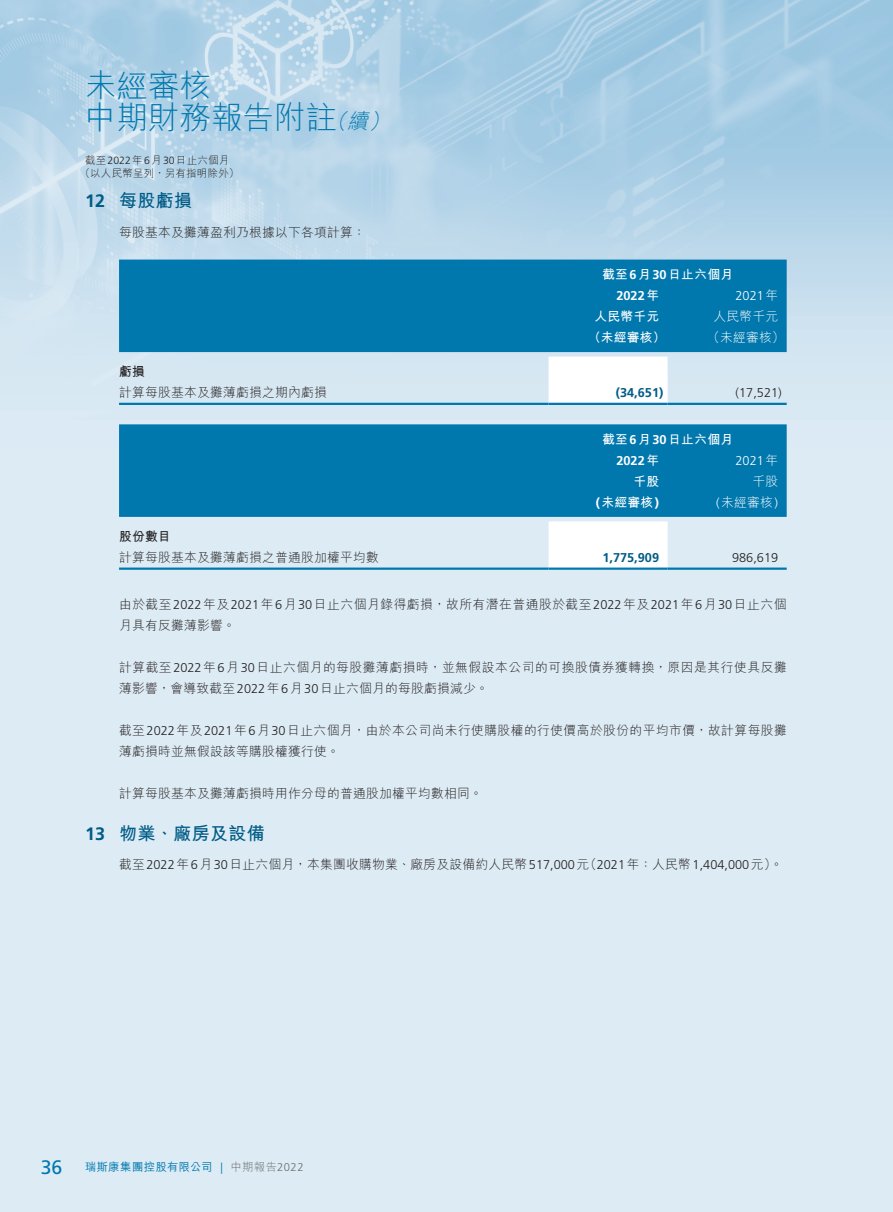
<style>
.page{position:relative;width:893px;height:1212px;background:#fff}
.page>*{position:absolute;margin:0;border:0;box-sizing:border-box;transform-origin:0 0}
.t1{font:300 31.5px/31.5px "M Hei HK";color:#0078ae}
._01_H1{font:700 18px "M Hei HK";letter-spacing:.02em;color:#005c87}
._00_txt{font:300 12.75px/21px "M Hei HK";letter-spacing:.02em;color:#231f20}
._00_txt-2{font:300 12.75px/21px "M Hei HK";letter-spacing:.045em;color:#231f20}
._00_txt-3{font:300 12.75px/21px "M Hei HK";letter-spacing:.04em;color:#231f20}
._50_Table_txt{font:700 12.75px "M Hei HK";letter-spacing:.02em;color:#fff}
._50_Table_txt-2{font:300 12.75px "M Hei HK";letter-spacing:.02em;color:#231f20}
._50_Table_txt-3{font:300 12.75px "M Hei HK";letter-spacing:.02em;color:#fff}
._50_Table_txt-4{font:700 12.75px "Frutiger LT Std";color:#005c87}
._50_Table_txt-5{font:300 12.75px "Frutiger LT Std";color:#231f20}
._50_Table_txt-6{font:700 12.75px "Frutiger LT Std";color:#fff}
._50_Table_txt-7{font:300 12.75px "Frutiger LT Std";color:#fff}
._50_Table_txt-8{font:700 12.75px "M Hei HK";letter-spacing:.02em;color:#231f20}
.t2{font:500 11.25px "M Hei HK";letter-spacing:.04em;color:#0078ae}
.t3{font:300 10.5px/13.5px "M Hei HK";letter-spacing:.02em;color:#231f20;text-align:center}
.s1{font-style:italic;font-size:21px}
.s2{font-family:"Frutiger LT Std"}
.s3{font-family:"M Hei HK"}
.s4{font-family:"Frutiger LT Std";font-weight:400;font-size:19.5px}
.s5{font-family:"Frutiger LT Std";font-weight:300}
.s6{font-weight:300;color:#6c6d70}
.s7{font-family:"Frutiger LT Std";font-weight:300;color:#6c6d70}
</style>
<div class="page">
<img style="left:0;top:0;width:893px;height:1212px">
<div style="left:119px;top:260px;width:668px;height:92px;background:#0078ae"></div>
<svg style="left:548px;top:357px;width:120px;height:46px"></svg>
<hr style="left:119px;top:403px;width:429px;height:2px;background:#0078ae">
<hr style="left:548px;top:403px;width:120px;height:2px;background:#0078ae">
<hr style="left:668px;top:403px;width:119px;height:2px;background:#0078ae">
<div style="left:119px;top:424px;width:668px;height:93px;background:#0078ae"></div>
<svg style="left:548px;top:521px;width:120px;height:46px"></svg>
<hr style="left:119px;top:567px;width:429px;height:3px;background:#0078ae">
<hr style="left:548px;top:567px;width:120px;height:3px;background:#0078ae">
<hr style="left:668px;top:567px;width:119px;height:3px;background:#0078ae">
<h1 class="t1" style="left:85px;top:70px;width:311px">未經審核<br>中期財務報告附註<span class="s1">（續）</span></h1>
<p class="t3" style="left:80px;top:153px;width:161px">截至<span class="s2">2022</span>年<span class="s2">6</span>月<span class="s2">30</span>日止六個月<br>（以人民幣呈列，另有指明除外）</p>
<p class="_01_H1" style="left:85px;top:188px;width:109px"><span class="s2">12</span> 每股虧損</p>
<p class="_00_txt" style="left:119px;top:222px;width:248px">每股基本及攤薄盈利乃根據以下各項計算：</p>
<p class="_50_Table_txt" style="left:602px;top:265px;width:132px">截至<span class="s2">6</span>月<span class="s2">30</span>日止六個月</p>
<p class="_50_Table_txt-6" style="left:616px;top:288px;width:44px">2022<span class="s3">年</span></p>
<p class="_50_Table_txt-7" style="left:735px;top:288px;width:44px">2021<span class="s3">年</span></p>
<p class="_50_Table_txt" style="left:594px;top:307px;width:66px">人民幣千元</p>
<p class="_50_Table_txt-3" style="left:713px;top:310px;width:66px">人民幣千元</p>
<p class="_50_Table_txt" style="left:588px;top:328px;width:79px">（未經審核）</p>
<p class="_50_Table_txt-3" style="left:707px;top:331px;width:79px">（未經審核）</p>
<p class="_50_Table_txt-8" style="left:119px;top:362px;width:27px">虧損</p>
<p class="_50_Table_txt-2" style="left:119px;top:386px;width:209px">計算每股基本及攤薄虧損之期內虧損</p>
<p class="_50_Table_txt-4" style="left:616px;top:385px;width:49px">(34,651)</p>
<p class="_50_Table_txt-5" style="left:736px;top:385px;width:48px">(17,521)</p>
<p class="_50_Table_txt" style="left:602px;top:430px;width:132px">截至<span class="s2">6</span>月<span class="s2">30</span>日止六個月</p>
<p class="_50_Table_txt-6" style="left:616px;top:453px;width:44px">2022<span class="s3">年</span></p>
<p class="_50_Table_txt-7" style="left:735px;top:453px;width:44px">2021<span class="s3">年</span></p>
<p class="_50_Table_txt" style="left:633px;top:472px;width:27px">千股</p>
<p class="_50_Table_txt-3" style="left:752px;top:474px;width:27px">千股</p>
<p class="_50_Table_txt" style="left:596px;top:493px;width:65px"><span class="s2">(</span>未經審核<span class="s2">)</span></p>
<p class="_50_Table_txt-3" style="left:716px;top:495px;width:64px"><span class="s2">(</span>未經審核<span class="s2">)</span></p>
<p class="_50_Table_txt-8" style="left:119px;top:527px;width:53px">股份數目</p>
<p class="_50_Table_txt-2" style="left:119px;top:550px;width:261px">計算每股基本及攤薄虧損之普通股加權平均數</p>
<p class="_50_Table_txt-4" style="left:602px;top:550px;width:58px">1,775,909</p>
<p class="_50_Table_txt-5" style="left:732px;top:550px;width:48px">986,619</p>
<p class="_00_txt-3" style="left:119px;top:593px;width:669px">由於截至<span class="s2">2022</span>年及<span class="s2">2021</span>年<span class="s2">6</span>月<span class="s2">30</span>日止六個月錄得虧損，故所有潛在普通股於截至<span class="s2">2022</span>年及<span class="s2">2021</span>年<span class="s2">6</span>月<span class="s2">30</span>日止六個月具有反攤薄影響。</p>
<p class="_00_txt-2" style="left:119px;top:656px;width:669px">計算截至<span class="s2">2022</span>年<span class="s2">6</span>月<span class="s2">30</span>日止六個月的每股攤薄虧損時，並無假設本公司的可換股債券獲轉換，原因是其行使具反攤薄影響，會導致截至<span class="s2">2022</span>年<span class="s2">6</span>月<span class="s2">30</span>日止六個月的每股虧損減少。</p>
<p class="_00_txt" style="left:119px;top:719px;width:669px">截至<span class="s2">2022</span>年及<span class="s2">2021</span>年<span class="s2">6</span>月<span class="s2">30</span>日止六個月，由於本公司尚未行使購股權的行使價高於股份的平均市價，故計算每股攤薄虧損時並無假設該等購股權獲行使。</p>
<p class="_00_txt" style="left:119px;top:782px;width:365px">計算每股基本及攤薄虧損時用作分母的普通股加權平均數相同。</p>
<p class="_01_H1" style="left:85px;top:820px;width:181px"><span class="s2">13</span> 物業、廠房及設備</p>
<p class="_00_txt" style="left:119px;top:854px;width:665px">截至<span class="s2">2022</span>年<span class="s2">6</span>月<span class="s2">30</span>日止六個月，本集團收購物業、廠房及設備約人民幣<span class="s2">517,000</span>元（<span class="s2">2021</span>年：人民幣<span class="s2">1,404,000</span>元）。</p>
<p class="t2" style="left:41px;top:1159px;width:264px"><span class="s4">36</span> 瑞斯康集團控股有限公司 <span class="s5">|</span> <span class="s6">中期報告</span><span class="s7">2022</span></p>
</div>
